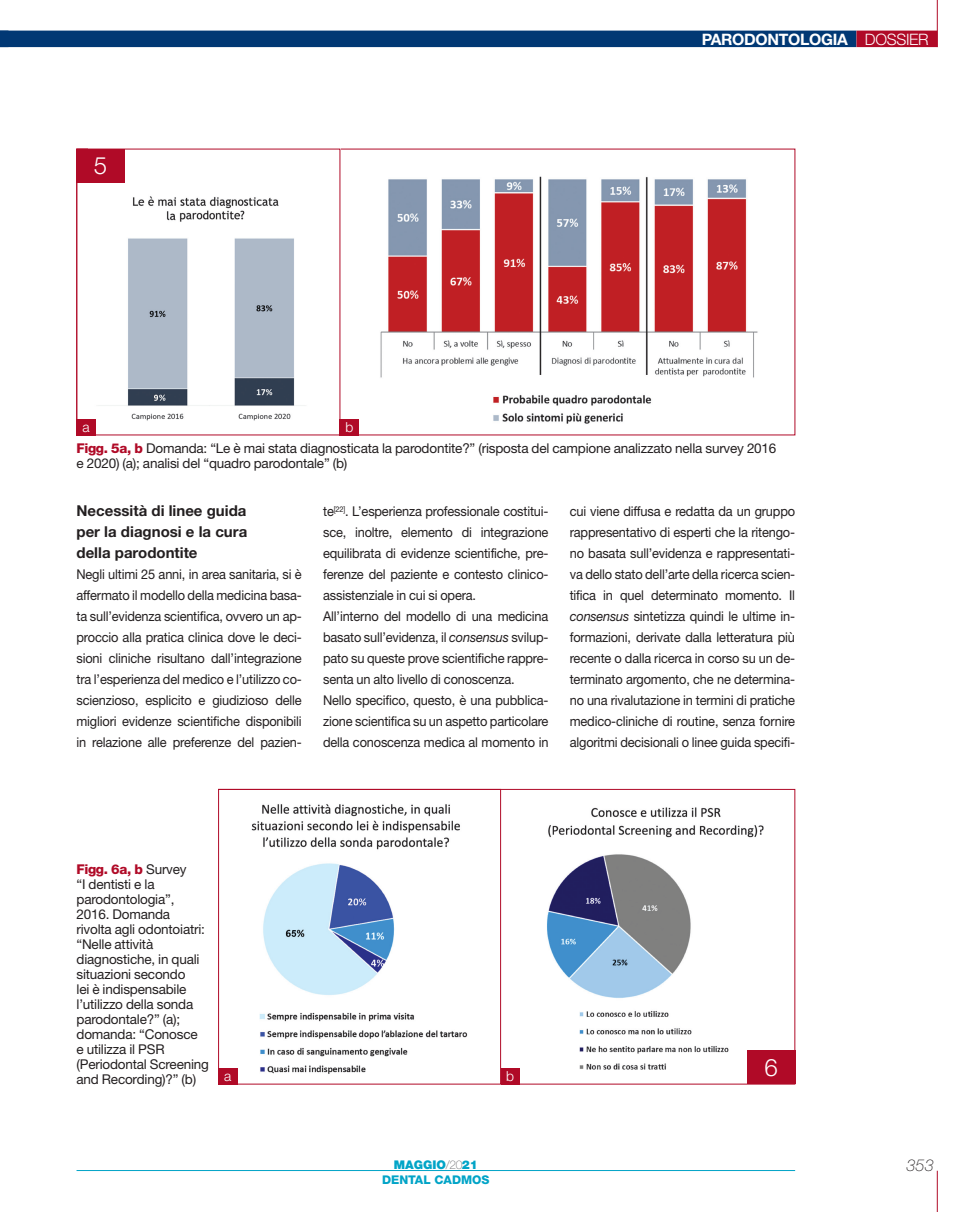
<style>
.page{position:relative;width:978px;height:1212px;background:#fff}
.page>*{position:absolute;margin:0;border:0;box-sizing:border-box;transform-origin:0 0}
.sezione{font:300 24px "Helvetica Neue LT Std";color:#fff}
.t1{font:italic 100 16.35px "Helvetica Neue LT Std";color:#231f20}
.t2{font:700 15.75px "Helvetica Neue LT Std";letter-spacing:-.02em;color:#fff}
._2_1_titolo_interno{font:700 15px/21px "Helvetica Neue LT Std";color:#231f20;text-align:justify}
.t3{font:300 13.8px "Helvetica Neue LT Std";color:#fff}
.testo{font:13.5px/21px "Helvetica Neue LT Std";letter-spacing:-.015em;color:#231f20;text-align:justify;scale:.95 1}
.didascalia{font:13.5px/15px "Helvetica Neue LT Std";letter-spacing:-.015em;color:#231f20}
.t4{font:800 12px "Helvetica Neue LT Std";color:#02a4c7}
.t5{font:900 12px "Helvetica Neue LT Std";color:#02a4c7}
.s1{font-weight:300}
.s2{font-weight:800;color:#b00a27}
.s3{font-style:italic}
.s4{font-weight:100;color:#6c6d70}
.s5{font-style:inherit}
</style>
<div class="page">
<div style="left:0;top:31px;width:856px;height:16px;background:#013874"></div>
<div style="left:856px;top:31px;width:82px;height:16px;background:#b00a27"></div>
<hr style="left:937px;top:1171px;width:1px;height:41px;background:#b00a27">
<hr style="left:937px;top:0;width:1px;height:47px;background:#b00a27">
<hr style="left:77px;top:1170px;width:718px;height:1px;background:#02a4c7">
<img style="left:340px;top:151px;width:418px;height:273px">
<img style="left:89px;top:182px;width:216px;height:239px">
<div style="left:77px;top:149px;width:48px;height:33px;background:#b00a27"></div>
<div style="left:77px;top:419px;width:19px;height:16px;background:#b00a27"></div>
<div style="left:340px;top:419px;width:19px;height:16px;background:#b00a27"></div>
<img style="left:501px;top:791px;width:263px;height:279px">
<div style="left:501px;top:1068px;width:19px;height:16px;background:#b00a27"></div>
<div style="left:747px;top:1050px;width:48px;height:34px;background:#b00a27"></div>
<img style="left:237px;top:804px;width:231px;height:278px">
<div style="left:218px;top:789px;width:283px;height:295px;border:1px solid #b00a27"></div>
<div style="left:218px;top:1068px;width:19px;height:16px;background:#b00a27"></div>
<p class="sezione" style="left:94px;top:151px;width:15px">5</p>
<p class="t3" style="left:83px;top:418px;width:9px">a</p>
<p class="t3" style="left:345px;top:418px;width:9px">b</p>
<p class="t2" style="left:702px;top:29px;width:228px">PARODONTOLOGIA <span class="s1">DOSSIER</span></p>
<p class="didascalia" style="left:77px;top:441px;width:701px"><span class="s2">Figg. 5a, b</span> Domanda: “Le è mai stata diagnosticata la parodontite?” (risposta del campione analizzato nella survey 2016 e 2020) (a); analisi del “quadro parodontale” (b)</p>
<p class="_2_1_titolo_interno" style="left:77px;top:500px;width:172px">Necessità di linee guida per la diagnosi e la cura della parodontite</p>
<p class="testo" style="left:77px;top:564px;width:239px">Negli ultimi 25 anni, in area sanitaria, si è affermato il modello della medicina basa&shy;ta sull’evidenza scientifica, ovvero un ap&shy;proccio alla pratica clinica dove le deci&shy;sioni cliniche risultano dall’integrazione tra l’esperienza del medico e l’utilizzo co&shy;scienzioso, esplicito e giudizioso delle migliori evidenze scientifiche disponibili in relazione alle preferenze del pazien-</p>
<p class="testo" style="left:323px;top:501px;width:239px">te<sup>[22]</sup>. L’esperienza professionale costitui&shy;sce, inoltre, elemento di integrazione equilibrata di evidenze scientifiche, pre&shy;ferenze del paziente e contesto clinico&shy;assistenziale in cui si opera.</p>
<p class="testo" style="left:323px;top:606px;width:239px">All’interno del modello di una medicina basato sull’evidenza, il <span class="s3">consensus</span> svilup&shy;pato su queste prove scientifiche rappre&shy;senta un alto livello di conoscenza.</p>
<p class="testo" style="left:323px;top:690px;width:239px">Nello specifico, questo, è una pubblica&shy;zione scientifica su un aspetto particolare della conoscenza medica al momento in</p>
<p class="testo" style="left:570px;top:501px;width:239px">cui viene diffusa e redatta da un gruppo rappresentativo di esperti che la ritengo&shy;no basata sull’evidenza e rappresentati&shy;va dello stato dell’arte della ricerca scien&shy;tifica in quel determinato momento. Il <span class="s3">consensus</span> sintetizza quindi le ultime in&shy;formazioni, derivate dalla letteratura più recente o dalla ricerca in corso su un de&shy;terminato argomento, che ne determina&shy;no una rivalutazione in termini di pratiche medico-cliniche di routine, senza fornire algoritmi decisionali o linee guida specifi-</p>
<p class="didascalia" style="left:77px;top:862px;width:134px"><span class="s2">Figg. 6a, b</span> Survey<br>“I dentisti e la parodontologia”,<br>2016. Domanda<br>rivolta agli odontoiatri: “Nelle attività diagnostiche, in quali situazioni secondo<br>lei è indispensabile l’utilizzo della sonda parodontale?” (a); domanda: “Conosce<br>e utilizza il PSR (Periodontal Screening and Recording)?” (b)</p>
<p class="t3" style="left:224px;top:1067px;width:9px">a</p>
<p class="t3" style="left:506px;top:1067px;width:9px">b</p>
<p class="sezione" style="left:764px;top:1052px;width:15px">6</p>
<p class="t5" style="left:394px;top:1157px;width:86px">Maggio<span class="s4">/20</span><span class="s5">21</span></p>
<p class="t1" style="left:906px;top:1155px;width:29px">353</p>
<p class="t4" style="left:382px;top:1172px;width:109px">DENTAL CADMOS</p>
</div>
